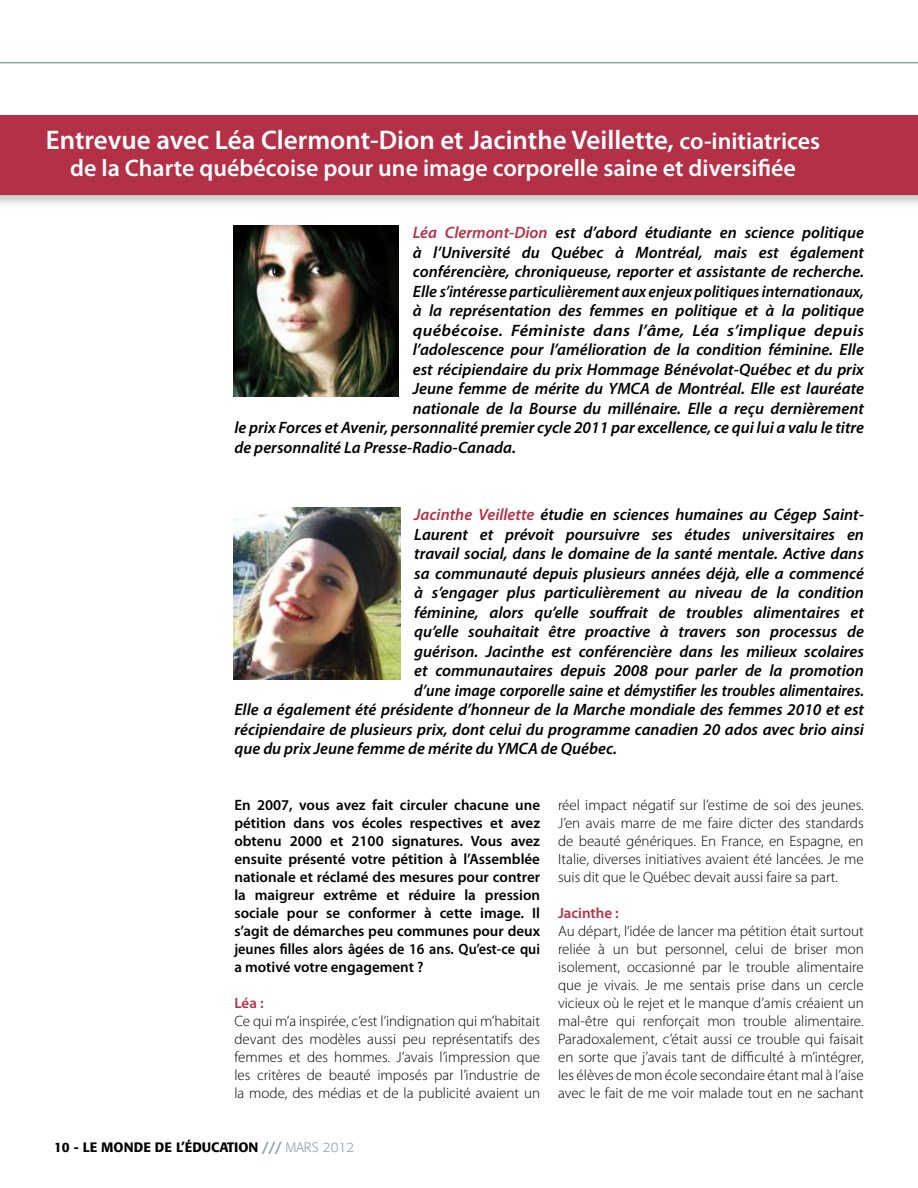
<style>
.page{position:relative;width:918px;height:1188px;background:#fff}
.page>*{position:absolute;margin:0;border:0;box-sizing:border-box;transform-origin:0 0}
.t1{font:600 27px "Myriad Pro";color:#fff}
.t2{font:600 24px "Myriad Pro";color:#fff}
.t3{font:italic 600 16.5px "Myriad Pro";color:#000}
.t4{font:italic 600 16.5px "Myriad Pro";color:#000;scale:.94 1}
.t5{font:italic 600 16.5px "Myriad Pro";letter-spacing:.02em;color:#000;scale:1.07 1}
.t6{font:300 15px/18px "Myriad Pro";color:#000;text-align:justify}
.t7{font:600 15px/18px "Myriad Pro";color:#000;text-align:justify}
.t8{font:600 15px "Myriad Pro";color:#b43046}
.t9{font:500 13.5px "Formata BQ";color:#000}
.s1{font-size:24px}
.s2{color:#b43046}
.s3{color:#8ca0a7}
.s4{font-weight:300;color:#8ca0a7}
</style>
<div class="page">
<hr style="left:0;top:62px;width:918px;height:1px;background:#8ca0a7">
<img style="left:234px;top:226px;width:165px;height:170px">
<img style="left:234px;top:507px;width:166px;height:172px">
<div style="left:0;top:113px;width:918px;height:102px;background:#000;opacity:.24"></div>
<div style="left:0;top:115px;width:918px;height:79px;background:#b43046"></div>
<h1 class="t1" style="left:46px;top:122px;width:776px">Entrevue avec Léa Clermont-Dion et Jacinthe Veillette, <span class="s1">co-initiatrices</span></h1>
<h2 class="t2" style="left:70px;top:152px;width:727px">de la Charte québécoise pour une image corporelle saine et diversifiée</h2>
<p class="t3" style="left:413px;top:222px;width:453px"><span class="s2">Léa Clermont-Dion</span> est d’abord étudiante en science politique</p>
<p class="t3" style="left:413px;top:242px;width:453px">à l’Université du Québec à Montréal, mais est également</p>
<p class="t3" style="left:413px;top:261px;width:453px">conférencière, chroniqueuse, reporter et assistante de recherche.</p>
<p class="t3" style="left:413px;top:281px;width:453px">Elle s’intéresse particulièrement aux enjeux politiques internationaux,</p>
<p class="t3" style="left:413px;top:300px;width:453px">à la représentation des femmes en politique et à la politique</p>
<p class="t5" style="left:413px;top:320px;width:423px">québécoise. Féministe dans l’âme, Léa s’implique depuis</p>
<p class="t3" style="left:413px;top:339px;width:453px">l’adolescence pour l’amélioration de la condition féminine. Elle</p>
<p class="t3" style="left:413px;top:359px;width:453px">est récipiendaire du prix Hommage Bénévolat-Québec et du prix</p>
<p class="t3" style="left:413px;top:378px;width:453px">Jeune femme de mérite du YMCA de Montréal. Elle est lauréate</p>
<p class="t3" style="left:413px;top:398px;width:453px">nationale de la Bourse du millénaire. Elle a reçu dernièrement</p>
<p class="t3" style="left:234px;top:417px;width:631px">le prix Forces et Avenir, personnalité premier cycle 2011 par excellence, ce qui lui a valu le titre</p>
<p class="t3" style="left:234px;top:437px;width:283px">de personnalité La Presse-Radio-Canada.</p>
<p class="t3" style="left:414px;top:504px;width:451px"><span class="s2">Jacinthe Veillette</span> étudie en sciences humaines au Cégep Saint-</p>
<p class="t3" style="left:414px;top:524px;width:451px">Laurent et prévoit poursuivre ses études universitaires en</p>
<p class="t3" style="left:414px;top:543px;width:451px">travail social, dans le domaine de la santé mentale. Active dans</p>
<p class="t3" style="left:414px;top:563px;width:451px">sa communauté depuis plusieurs années déjà, elle a commencé</p>
<p class="t3" style="left:414px;top:582px;width:451px">à s’engager plus particulièrement au niveau de la condition</p>
<p class="t3" style="left:414px;top:602px;width:451px">féminine, alors qu’elle souffrait de troubles alimentaires et</p>
<p class="t3" style="left:414px;top:621px;width:451px">qu’elle souhaitait être proactive à travers son processus de</p>
<p class="t3" style="left:414px;top:641px;width:451px">guérison. Jacinthe est conférencière dans les milieux scolaires</p>
<p class="t3" style="left:414px;top:660px;width:451px">et communautaires depuis 2008 pour parler de la promotion</p>
<p class="t4" style="left:414px;top:680px;width:480px">d’une image corporelle saine et démystifier les troubles alimentaires.</p>
<p class="t3" style="left:234px;top:699px;width:631px">Elle a également été présidente d’honneur de la Marche mondiale des femmes 2010 et est</p>
<p class="t3" style="left:234px;top:719px;width:631px">récipiendaire de plusieurs prix, dont celui du programme canadien 20 ados avec brio ainsi</p>
<p class="t3" style="left:234px;top:738px;width:384px">que du prix Jeune femme de mérite du YMCA de Québec.</p>
<p class="t7" style="left:234px;top:796px;width:307px">En 2007, vous avez fait circuler chacune une pétition dans vos écoles respectives et avez obtenu 2000 et 2100 signatures. Vous avez ensuite présenté votre pétition à l’Assemblée nationale et réclamé des mesures pour contrer la maigreur extrême et réduire la pression sociale pour se conformer à cette image. Il s’agit de démarches peu communes pour deux jeunes filles alors âgées de 16 ans. Qu’est-ce qui a motivé votre engagement ?</p>
<p class="t8" style="left:234px;top:993px;width:31px">Léa :</p>
<p class="t6" style="left:234px;top:1012px;width:307px">Ce qui m’a inspirée, c’est l’indignation qui m’habitait devant des modèles aussi peu représentatifs des femmes et des hommes. J’avais l’impression que les critères de beauté imposés par l’industrie de la mode, des médias et de la publicité avaient un</p>
<p class="t9" style="left:54px;top:1139px;width:302px">10 - LE MONDE DE L’ÉDUCATION <span class="s3">///</span> <span class="s4">MARS 2012</span></p>
<p class="t6" style="left:558px;top:796px;width:307px">réel impact négatif sur l’estime de soi des jeunes.<br>J’en avais marre de me faire dicter des standards de beauté génériques. En France, en Espagne, en Italie, diverses initiatives avaient été lancées. Je me suis dit que le Québec devait aussi faire sa part.</p>
<p class="t8" style="left:558px;top:903px;width:62px">Jacinthe :</p>
<p class="t6" style="left:558px;top:922px;width:307px">Au départ, l‘idée de lancer ma pétition était surtout reliée à un but personnel, celui de briser mon isolement, occasionné par le trouble alimentaire que je vivais. Je me sentais prise dans un cercle vicieux où le rejet et le manque d’amis créaient un mal-être qui renforçait mon trouble alimentaire.<br>Paradoxalement, c’était aussi ce trouble qui faisait en sorte que j’avais tant de difficulté à m’intégrer, les élèves de mon école secondaire étant mal à l’aise avec le fait de me voir malade tout en ne sachant</p>
</div>
